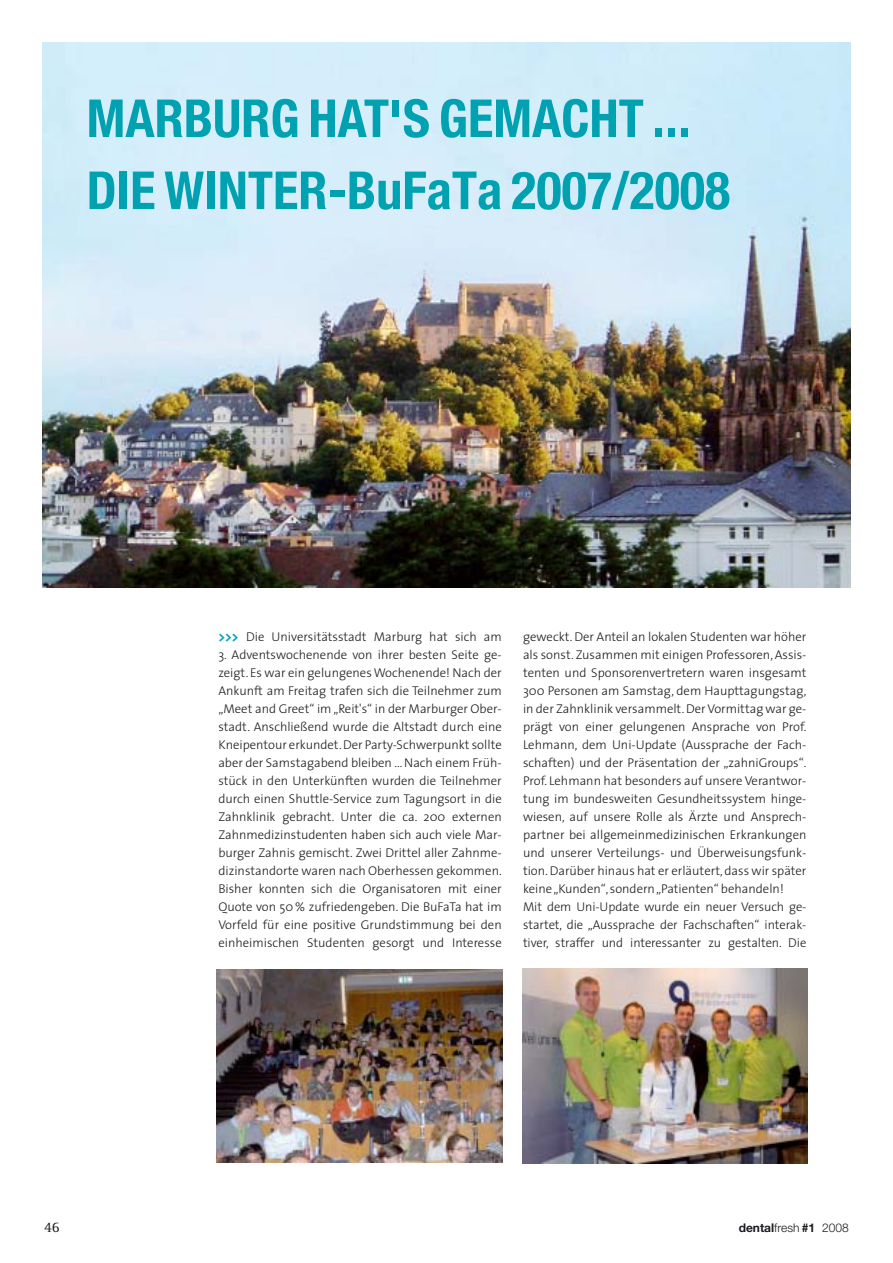
<style>
.page{position:relative;width:893px;height:1263px;background:#fff}
.page>*{position:absolute;margin:0;border:0;box-sizing:border-box;transform-origin:0 0}
.t1{font:700 condensed 52.5px/72px "Helvetica Neue";color:#00a1b0}
.t2{font:15px "Rotis Serif";color:#1b1c20}
.t3{font:300 12.75px/18px "The Sans";color:#1b1c20;text-align:justify}
.t4{font:300 12px "Helvetica Neue";color:#1b1c20}
.s1{font-weight:700;font-size:13.5px;color:#00a1b0}
.s2{font-weight:700}
</style>
<div class="page">
<img style="left:43px;top:43px;width:807px;height:544px">
<img style="left:217px;top:969px;width:285px;height:193px">
<img style="left:523px;top:968px;width:285px;height:195px">
<h1 class="t1" style="left:87px;top:87px;width:645px">MARBURG HAT'S GEMACHT ...<br>DIE WINTER-BuFaTa 2007/2008</h1>
<p class="t3" style="left:218px;top:629px;width:285px"><span class="s1">&gt;&gt;&gt;</span> Die Universitätsstadt Marburg hat sich am</p>
<p class="t3" style="left:218px;top:647px;width:285px">3. Adventswochenende von ihrer besten Seite ge&shy;zeigt. Es war ein gelungenes Wochenende! Nach der Ankunft am Freitag trafen sich die Teilnehmer zum „Meet and Greet“ im „Reit's“ in der Marburger Ober&shy;stadt. Anschließend wurde die Altstadt durch eine Kneipentour erkundet. Der Party-Schwerpunkt sollte aber der Samstagabend bleiben ... Nach einem Früh&shy;stück in den Unterkünften wurden die Teilnehmer durch einen Shuttle-Service zum Tagungsort in die Zahnklinik gebracht. Unter die ca. 200 externen Zahnmedizinstudenten haben sich auch viele Mar&shy;burger Zahnis gemischt. Zwei Drittel aller Zahnme&shy;dizinstandorte waren nach Oberhessen gekommen.<br>Bisher konnten sich die Organisatoren mit einer Quote von 50 % zufriedengeben. Die BuFaTa hat im Vorfeld für eine positive Grundstimmung bei den einheimischen Studenten gesorgt und Interesse</p>
<p class="t3" style="left:523px;top:629px;width:285px;text-align:left">geweckt. Der Anteil an lokalen Studenten war höher als sonst. Zusammen mit einigen Professoren, Assis&shy;tenten und Sponsorenvertretern waren insgesamt 300 Personen am Samstag, dem Haupttagungstag, in der Zahnklinik versammelt. Der Vormittag war ge&shy;prägt von einer gelungenen Ansprache von Prof.<br>Lehmann, dem Uni-Update (Aussprache der Fach&shy;schaften) und der Präsentation der „zahniGroups“.<br>Prof. Lehmann hat besonders auf unsere Verantwor&shy;tung im bundesweiten Gesundheitssystem hinge&shy;wiesen, auf unsere Rolle als Ärzte und Ansprech&shy;partner bei allgemeinmedizinischen Erkrankungen und unserer Verteilungs- und Überweisungsfunk&shy;tion. Darüber hinaus hat er erläutert, dass wir später keine „Kunden“,sondern „Patienten“ behandeln!<br>Mit dem Uni-Update wurde ein neuer Versuch ge&shy;startet, die „Aussprache der Fachschaften“ interak&shy;tiver, straffer und interessanter zu gestalten. Die</p>
<p class="t2" style="left:44px;top:1222px;width:17px">46</p>
<p class="t4" style="left:739px;top:1224px;width:112px"><span class="s2">dental</span>fresh <span class="s2">#1</span> 2008</p>
</div>
